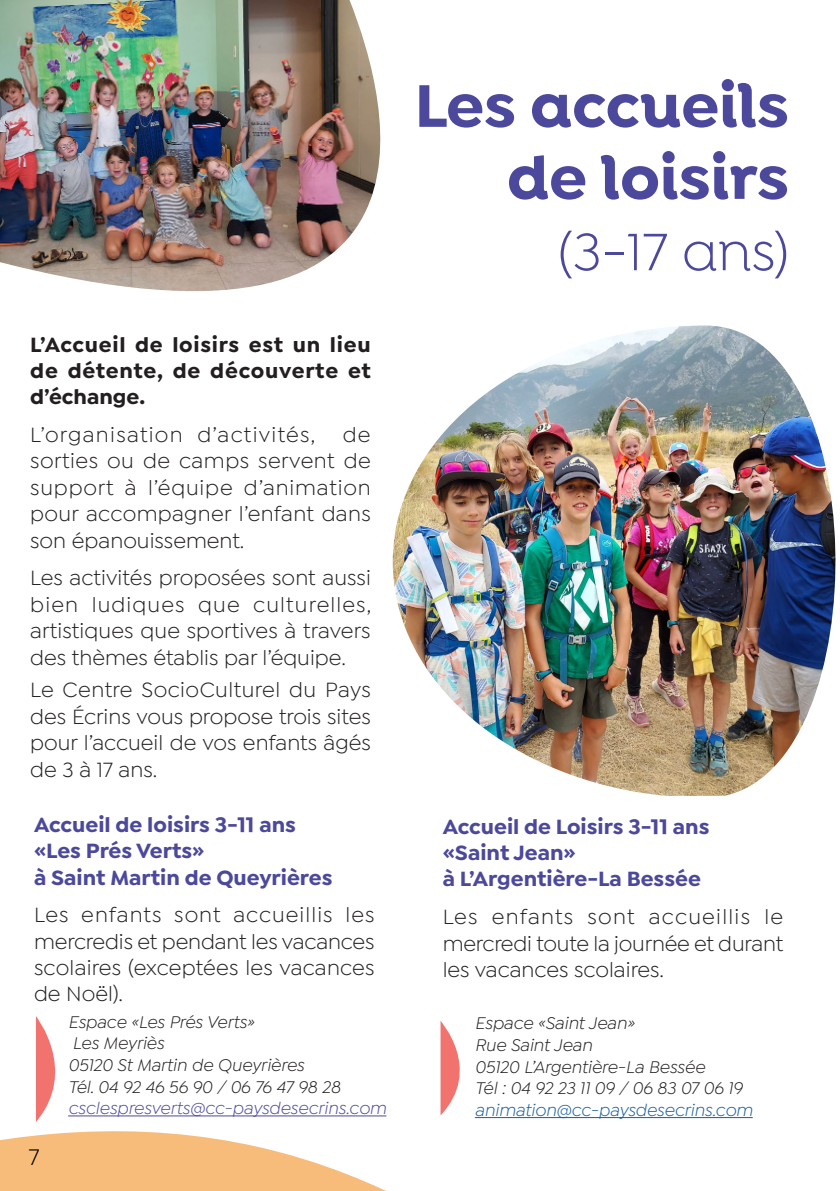
<style>
.page{position:relative;width:840px;height:1191px;background:#fff}
.page>*{position:absolute;margin:0;border:0;box-sizing:border-box;transform-origin:0 0}
.Sous-titre_vert_just{font:700 64px "Isidora Alt";color:#4c499c}
.Sous-titre_vert_just-2{font:56px "Isidora Alt";color:#4c499c}
.Sous-titre_vert_just-3{font:24px "Isidora Sans";color:#000}
.Sous-titre_vert_just-4{font:22px/26.4px "Isidora Sans";color:#231f20;text-align:justify}
.Sous-titre_vert_just-5{font:700 22px "Isidora Sans";color:#4c499c}
.Sous-titre_vert_just-6{font:700 22px/26.4px "Isidora Sans";letter-spacing:.03em;color:#231f20;text-align:justify}
.Sous-titre_vert_just-7{font:italic 18px "Isidora Sans";color:#231f20}
.Sous-titre_vert_just-8{font:italic 18px "Isidora Sans";color:#4c499c}
.Sous-titre_vert_just-9{font:italic 18px "Isidora Sans";color:#175d9e}
</style>
<div class="page">
<img style="left:0;top:0;width:381px;height:291px">
<img style="left:392px;top:325px;width:444px;height:471px">
<svg style="left:0;top:1016px;width:387px;height:175px"></svg>
<hr style="left:68px;top:1115px;width:318px;height:1px;background:#4c499c">
<svg style="left:440px;top:1021px;width:20px;height:94px"></svg>
<hr style="left:474px;top:1117px;width:278px;height:1px;background:#175d9e">
<p class="Sous-titre_vert_just-6" style="left:30px;top:331px;width:342px">L’Accueil de loisirs est un lieu de détente, de découverte et d’échange.</p>
<p class="Sous-titre_vert_just-4" style="left:30px;top:421px;width:342px">L’organisation d’activités, de sorties ou de camps servent de support à l’équipe d’animation pour accompagner l’enfant dans son épanouissement.</p>
<p class="Sous-titre_vert_just-4" style="left:30px;top:565px;width:342px">Les activités proposées sont aussi bien ludiques que culturelles, artistiques que sportives à travers des thèmes établis par l’équipe.</p>
<p class="Sous-titre_vert_just-4" style="left:30px;top:677px;width:342px">Le Centre SocioCulturel du Pays des Écrins vous propose trois sites pour l’accueil de vos enfants âgés de 3 à 17 ans.</p>
<p class="Sous-titre_vert_just-5" style="left:34px;top:811px;width:263px">Accueil de loisirs 3-11 ans</p>
<p class="Sous-titre_vert_just-5" style="left:34px;top:837px;width:172px">«Les Prés Verts»</p>
<p class="Sous-titre_vert_just-5" style="left:34px;top:863px;width:300px">à Saint Martin de Queyrières</p>
<p class="Sous-titre_vert_just-4" style="left:34px;top:901px;width:342px">Les enfants sont accueillis les mercredis et pendant les vacances scolaires (exceptées les vacances de Noël).</p>
<p class="Sous-titre_vert_just-3" style="left:29px;top:1144px;width:12px">7</p>
<p class="Sous-titre_vert_just-7" style="left:68px;top:1011px;width:188px">Espace «Les Prés Verts»</p>
<p class="Sous-titre_vert_just-7" style="left:73px;top:1033px;width:93px">Les Meyriès</p>
<p class="Sous-titre_vert_just-7" style="left:68px;top:1055px;width:237px">05120 St Martin de Queyrières</p>
<p class="Sous-titre_vert_just-7" style="left:68px;top:1076px;width:273px">Tél. 04 92 46 56 90 / 06 76 47 98 28</p>
<p class="Sous-titre_vert_just-8" style="left:68px;top:1098px;width:319px">csclespresverts@cc-paysdesecrins.com</p>
<p class="Sous-titre_vert_just" style="left:414px;top:66px;width:375px">Les accueils</p>
<p class="Sous-titre_vert_just" style="left:507px;top:138px;width:283px">de loisirs</p>
<p class="Sous-titre_vert_just-2" style="left:557px;top:221px;width:232px">(3-17 ans)</p>
<p class="Sous-titre_vert_just-5" style="left:442px;top:812px;width:268px">Accueil de Loisirs 3-11 ans</p>
<p class="Sous-titre_vert_just-5" style="left:442px;top:839px;width:135px">«Saint Jean»</p>
<p class="Sous-titre_vert_just-5" style="left:442px;top:865px;width:259px">à L’Argentière-La Bessée</p>
<p class="Sous-titre_vert_just-4" style="left:442px;top:903px;width:342px">Les enfants sont accueillis le mercredi toute la journée et durant les vacances scolaires.</p>
<p class="Sous-titre_vert_just-7" style="left:474px;top:1013px;width:161px">Espace «Saint Jean»</p>
<p class="Sous-titre_vert_just-7" style="left:474px;top:1035px;width:119px">Rue Saint Jean</p>
<p class="Sous-titre_vert_just-7" style="left:474px;top:1056px;width:231px">05120 L’Argentière-La Bessée</p>
<p class="Sous-titre_vert_just-7" style="left:474px;top:1078px;width:269px">Tél : 04 92 23 11 09 / 06 83 07 06 19</p>
<p class="Sous-titre_vert_just-9" style="left:474px;top:1100px;width:279px">animation@cc-paysdesecrins.com</p>
</div>
